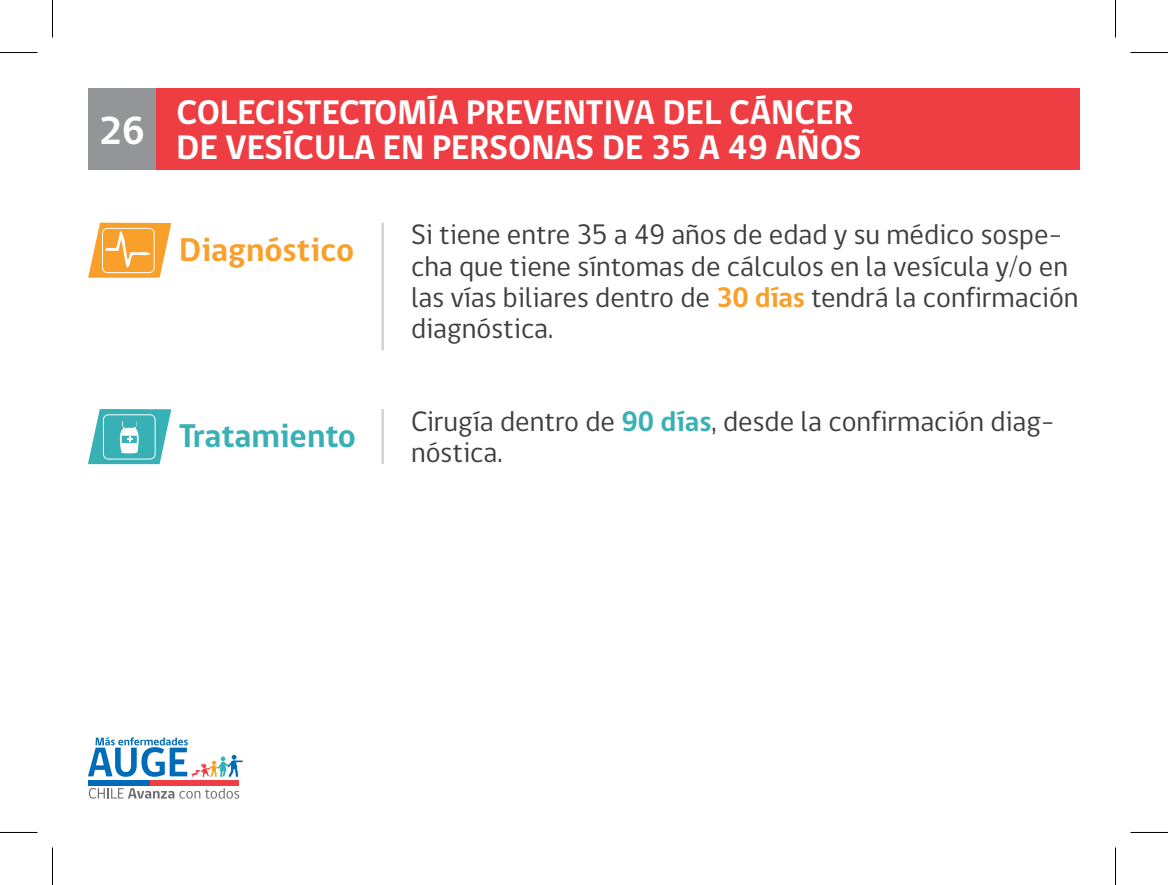
<style>
.page{position:relative;width:1168px;height:885px;background:#fff}
.page>*{position:absolute;margin:0;border:0;box-sizing:border-box;transform-origin:0 0}
.t1{font:700 40px "gob CL";color:#fff}
.t2{font:700 35px "gob CL";color:#fff}
.t3{font:700 33.75px "gob CL";color:#f9a02b}
.t4{font:700 33.75px "gob CL";color:#38b1b6}
.t5{font:28.75px/31.2px "gob CL";color:#3e3e3f}
.s1{font-weight:700;color:#f9a02b}
.s2{font-weight:700;color:#38b1b6}
</style>
<div class="page">
<div style="left:88px;top:88px;width:68px;height:81px;background:#939598"></div>
<div style="left:156px;top:88px;width:924px;height:81px;background:#ee3d43"></div>
<div style="left:89px;top:780px;width:61px;height:5px;background:#006cb7"></div>
<div style="left:150px;top:780px;width:89px;height:5px;background:#ee3d43"></div>
<svg style="left:89px;top:788px;width:150px;height:10px"></svg>
<svg style="left:88px;top:737px;width:155px;height:40px"></svg>
<svg style="left:88px;top:223px;width:83px;height:55px"></svg>
<hr style="left:381px;top:223px;width:3px;height:127px;background:#d1d2d4">
<svg style="left:88px;top:409px;width:83px;height:55px"></svg>
<hr style="left:381px;top:409px;width:3px;height:55px;background:#d1d2d4">
<hr style="left:0;top:52px;width:38px;height:1px;background:#000">
<hr style="left:1130px;top:52px;width:38px;height:1px;background:#000">
<hr style="left:0;top:832px;width:38px;height:1px;background:#000">
<hr style="left:1130px;top:832px;width:38px;height:1px;background:#000">
<hr style="left:52px;top:0;width:1px;height:38px;background:#000">
<hr style="left:52px;top:847px;width:1px;height:38px;background:#000">
<hr style="left:1115px;top:0;width:1px;height:38px;background:#000">
<hr style="left:1115px;top:847px;width:1px;height:38px;background:#000">
<p class="t1" style="left:99px;top:103px;width:47px">26</p>
<p class="t2" style="left:177px;top:89px;width:678px">COLECISTECTOMÍA PREVENTIVA DEL CÁNCER</p>
<p class="t2" style="left:177px;top:124px;width:687px">DE VESÍCULA EN PERSONAS DE 35 A 49 AÑOS</p>
<p class="t3" style="left:179px;top:226px;width:177px">Diagnóstico</p>
<p class="t4" style="left:179px;top:412px;width:179px">Tratamiento</p>
<p class="t5" style="left:411px;top:220px;width:669px">Si tiene entre 35 a 49 años de edad y su médico sospe&shy;cha que tiene síntomas de cálculos en la vesícula y/o en las vías biliares dentro de <span class="s1">30 días</span> tendrá la confirmación diagnóstica.</p>
<p class="t5" style="left:411px;top:406px;width:645px">Cirugía dentro de <span class="s2">90 días</span>, desde la confirmación diag&shy;nóstica.</p>
</div>
